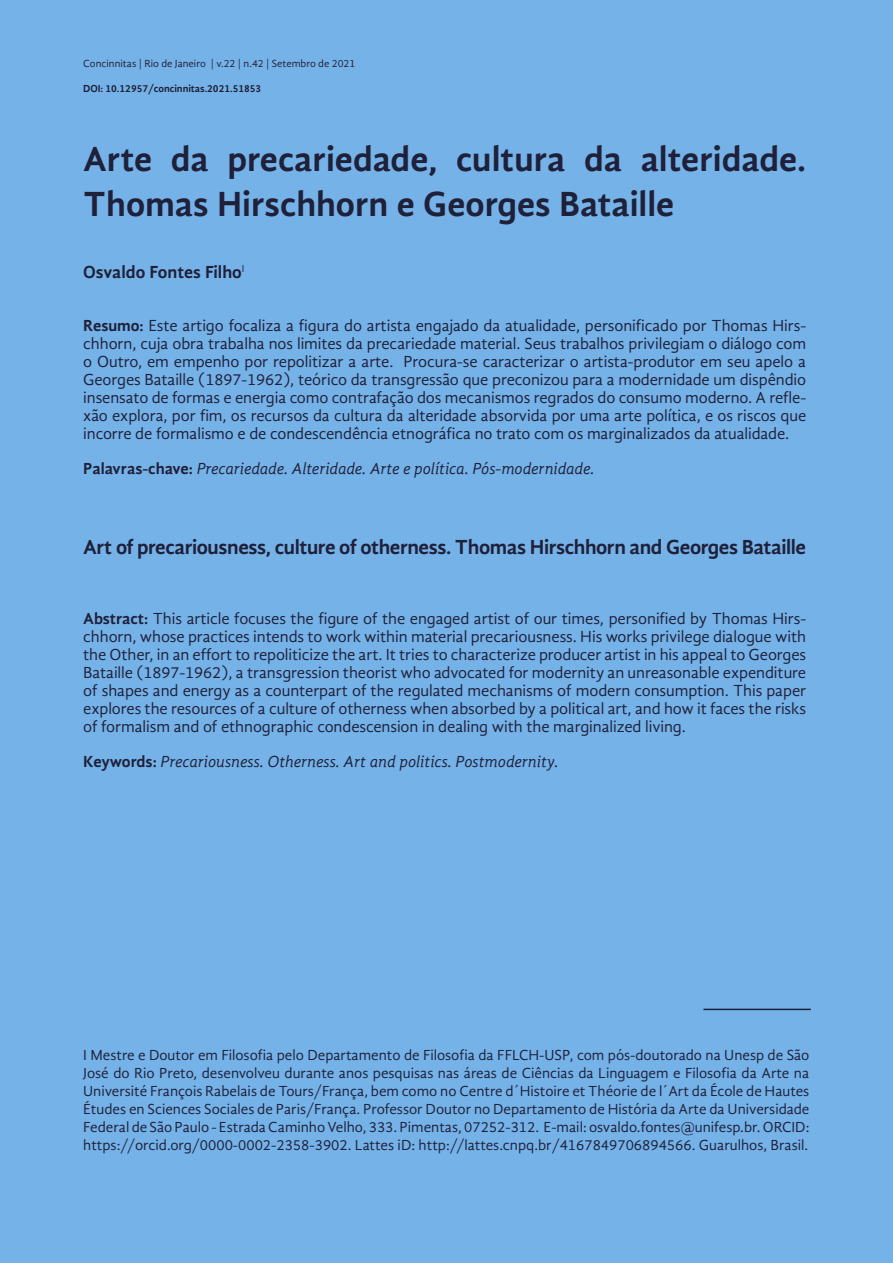
<style>
.page{position:relative;width:893px;height:1263px;background:#75b2e8}
.page>*{position:absolute;margin:0;border:0;box-sizing:border-box;transform-origin:0 0}
.Título_do_artigo{font:700 36px/45px "Gandhi Sans";color:#1f2039}
.Título_em_ingles{font:700 21px "Gandhi Sans";letter-spacing:-.02em;color:#1f2039}
.Autor{font:700 18px "Gandhi Sans";color:#1f2039}
.t1{font:16.5px/18px "Gandhi Sans";letter-spacing:-.005em;color:#1f2039;text-align:justify}
.t2{font:italic 16.5px "Gandhi Sans";color:#1f2039}
.Rodapé{font:15px/18px "Gandhi Sans";color:#1f2039;text-align:justify}
.Cabeçalho{font:10.65px "Gandhi Sans";color:#1f2039}
.DOI{font:700 10.5px "Gandhi Sans";letter-spacing:-.005em;color:#1f2039}
.s1{font-weight:700}
.s2{font-weight:700;font-style:normal}
</style>
<div class="page">
<hr style="left:703px;top:1009px;width:108px;height:1px;background:#1f2039">
<p class="Cabeçalho" style="left:83px;top:57px;width:274px">Concinnitas | Rio de Janeiro | v.22 | n.42 | Setembro de 2021</p>
<p class="DOI" style="left:83px;top:82px;width:180px">DOI: 10.12957/concinnitas.2021.51853</p>
<p class="Título_do_artigo" style="left:83px;top:136px;width:724px">Arte da precariedade, cultura da alteridade.<br>Thomas Hirschhorn e Georges Bataille</p>
<p class="Autor" style="left:83px;top:261px;width:163px">Osvaldo Fontes Filho<sup>I</sup></p>
<p class="t1" style="left:83px;top:316px;width:724px"><span class="s1">Resumo:</span> Este artigo focaliza a figura do artista engajado da atualidade, personificado por Thomas Hirs&shy;chhorn, cuja obra trabalha nos limites da precariedade material. Seus trabalhos privilegiam o diálogo com o Outro, em empenho por repolitizar a arte. Procura-se caracterizar o artista-produtor em seu apelo a Georges Bataille (1897-1962), teórico da transgressão que preconizou para a modernidade um dispêndio insensato de formas e energia como contrafação dos mecanismos regrados do consumo moderno. A refle&shy;xão explora, por fim, os recursos da cultura da alteridade absorvida por uma arte política, e os riscos que incorre de formalismo e de condescendência etnográfica no trato com os marginalizados da atualidade.</p>
<p class="t2" style="left:83px;top:459px;width:513px"><span class="s2">Palavras-chave:</span> Precariedade. Alteridade. Arte e política. Pós-modernidade.</p>
<p class="Título_em_ingles" style="left:83px;top:535px;width:724px">Art of precariousness, culture of otherness. Thomas Hirschhorn and Georges Bataille</p>
<p class="t1" style="left:83px;top:610px;width:724px"><span class="s1">Abstract:</span> This article focuses the figure of the engaged artist of our times, personified by Thomas Hirs&shy;chhorn, whose practices intends to work within material precariousness. His works privilege dialogue with the Other, in an effort to repoliticize the art. It tries to characterize producer artist in his appeal to Georges Bataille (1897-1962), a transgression theorist who advocated for modernity an unreasonable expenditure of shapes and energy as a counterpart of the regulated mechanisms of modern consumption. This paper explores the resources of a culture of otherness when absorbed by a political art, and how it faces the risks of formalism and of ethnographic condescension in dealing with the marginalized living.</p>
<p class="t2" style="left:83px;top:752px;width:477px"><span class="s2">Keywords:</span> Precariousness. Otherness. Art and politics. Postmodernity.</p>
<p class="Rodapé" style="left:83px;top:1045px;width:728px">I Mestre e Doutor em Filosofia pelo Departamento de Filosofia da FFLCH-USP, com pós-doutorado na Unesp de São José do Rio Preto, desenvolveu durante anos pesquisas nas áreas de Ciências da Linguagem e Filosofia da Arte na Université François Rabelais de Tours/França, bem como no Centre d´Histoire et Théorie de l´Art da École de Hautes Études en Sciences Sociales de Paris/França. Professor Doutor no Departamento de História da Arte da Universidade Federal de São Paulo - Estrada Caminho Velho, 333. Pimentas, 07252-312. E-mail: osvaldo.fontes@unifesp.br. ORCID: https://orcid.org/0000-0002-2358-3902. Lattes iD: http://lattes.cnpq.br/4167849706894566. Guarulhos, Brasil.</p>
</div>
